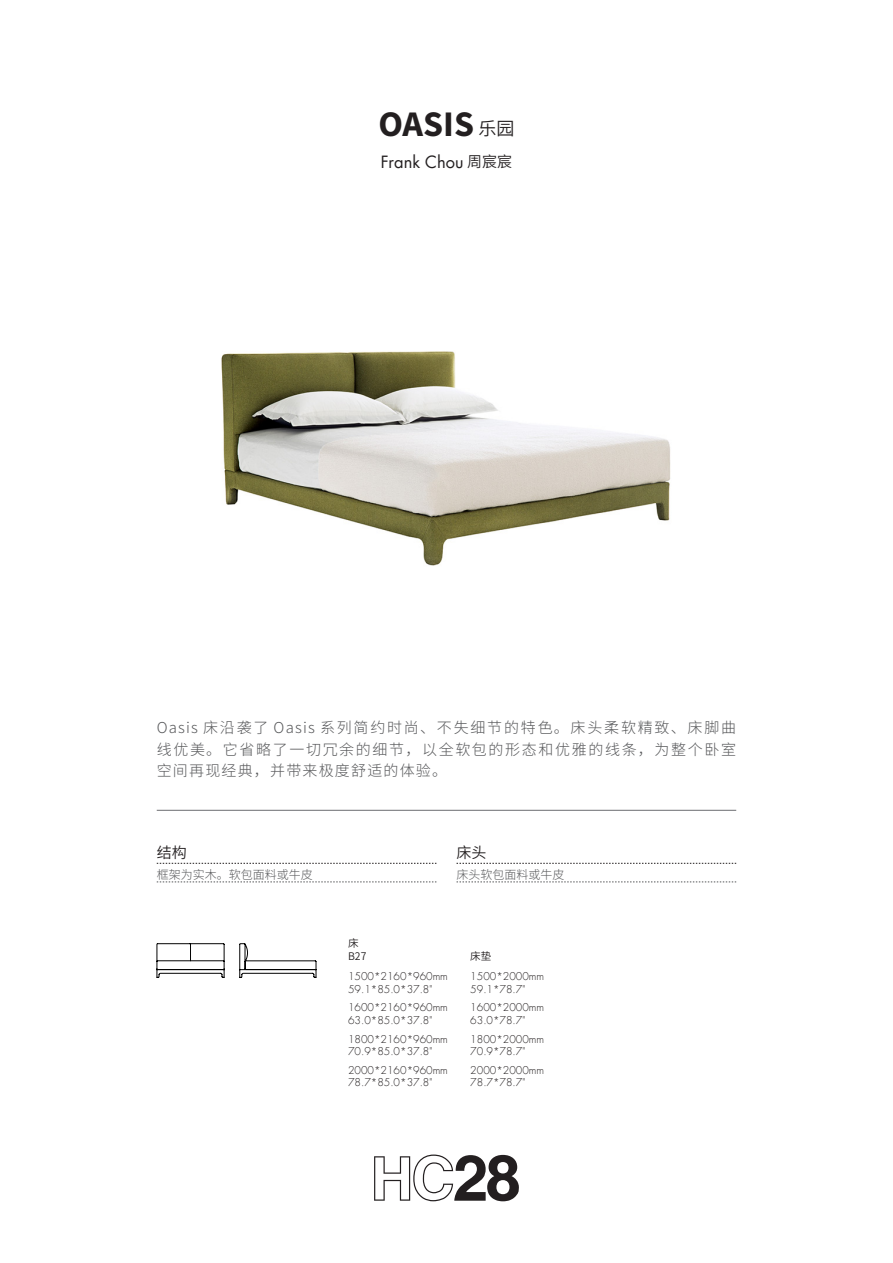
<style>
.page{position:relative;width:893px;height:1263px;background:#fff}
.page>*{position:absolute;margin:0;border:0;box-sizing:border-box;transform-origin:0 0}
.中英文产品名称{font:700 36px "Source Sans Pro";color:#231f20}
.设计师名字{font:16.5px "Futura LT";color:#231f20}
.家具说明{font:300 15px/21.6px "Source Han Sans CN";letter-spacing:.11em;color:#57585a;text-align:justify}
.t1{font:15px "Source Han Sans CN";color:#231f20}
.段落样式1{font:300 12px "Source Han Sans CN";color:#57585a}
.产品尺寸规格{font:300 10.5px "Futura LT";color:#231f20}
.产品品类_编号{font:10.5px "Source Han Sans CN";color:#231f20}
.s1{font-family:"Source Han Sans CN";font-weight:400;font-size:18px}
.s2{font-family:"Source Han Sans CN";font-size:15px}
</style>
<div class="page">
<svg style="left:374px;top:1154px;width:145px;height:47px"></svg>
<img style="left:221px;top:351px;width:450px;height:215px">
<svg style="left:157px;top:863px;width:279px;height:1px"></svg>
<svg style="left:157px;top:882px;width:279px;height:1px"></svg>
<svg style="left:457px;top:863px;width:279px;height:1px"></svg>
<svg style="left:457px;top:882px;width:279px;height:1px"></svg>
<hr style="left:157px;top:810px;width:579px;height:1px;background:#6c6d70">
<svg style="left:156px;top:943px;width:160px;height:35px"></svg>
<p class="中英文产品名称" style="left:378px;top:101px;width:138px">OASIS <span class="s1">乐园</span></p>
<p class="设计师名字" style="left:381px;top:151px;width:133px">Frank Chou <span class="s2">周宸宸</span></p>
<p class="家具说明" style="left:157px;top:717px;width:581px">Oasis 床沿袭了 Oasis 系列简约时尚、不失细节的特色。床头柔软精致、床脚曲线优美。它省略了一切冗余的细节，以全软包的形态和优雅的线条，为整个卧室空间再现经典，并带来极度舒适的体验。</p>
<p class="t1" style="left:157px;top:844px;width:31px">结构</p>
<p class="段落样式1" style="left:157px;top:867px;width:157px">框架为实木。软包面料或牛皮</p>
<p class="t1" style="left:457px;top:844px;width:31px">床头</p>
<p class="段落样式1" style="left:457px;top:867px;width:109px">床头软包面料或牛皮</p>
<p class="产品品类_编号" style="left:348px;top:937px;width:12px">床</p>
<p class="产品品类_编号" style="left:348px;top:950px;width:20px">B27</p>
<p class="产品品类_编号" style="left:470px;top:950px;width:22px">床垫</p>
<p class="产品尺寸规格" style="left:348px;top:970px;width:101px">1500*2160*960mm</p>
<p class="产品尺寸规格" style="left:348px;top:983px;width:86px">59.1*85.0*37.8"</p>
<p class="产品尺寸规格" style="left:348px;top:1001px;width:101px">1600*2160*960mm</p>
<p class="产品尺寸规格" style="left:348px;top:1014px;width:86px">63.0*85.0*37.8"</p>
<p class="产品尺寸规格" style="left:348px;top:1032px;width:101px">1800*2160*960mm</p>
<p class="产品尺寸规格" style="left:348px;top:1045px;width:86px">70.9*85.0*37.8"</p>
<p class="产品尺寸规格" style="left:348px;top:1064px;width:101px">2000*2160*960mm</p>
<p class="产品尺寸规格" style="left:348px;top:1076px;width:86px">78.7*85.0*37.8"</p>
<p class="产品尺寸规格" style="left:470px;top:970px;width:75px">1500*2000mm</p>
<p class="产品尺寸规格" style="left:470px;top:983px;width:56px">59.1*78.7"</p>
<p class="产品尺寸规格" style="left:470px;top:1001px;width:75px">1600*2000mm</p>
<p class="产品尺寸规格" style="left:470px;top:1014px;width:56px">63.0*78.7"</p>
<p class="产品尺寸规格" style="left:470px;top:1032px;width:75px">1800*2000mm</p>
<p class="产品尺寸规格" style="left:470px;top:1045px;width:56px">70.9*78.7"</p>
<p class="产品尺寸规格" style="left:470px;top:1064px;width:75px">2000*2000mm</p>
<p class="产品尺寸规格" style="left:470px;top:1076px;width:56px">78.7*78.7"</p>
</div>
